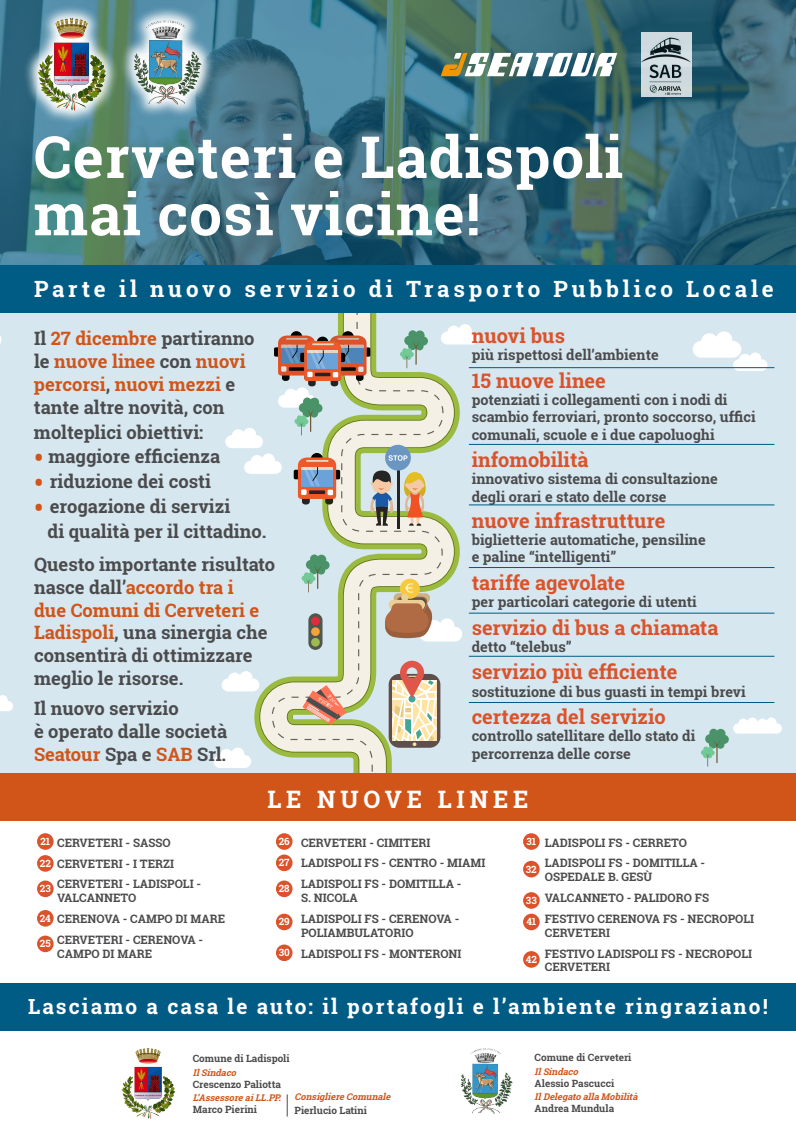
<style>
.page{position:relative;width:796px;height:1137px;background:#fff}
.page>*{position:absolute;margin:0;border:0;box-sizing:border-box;transform-origin:0 0}
.t1{font:700 58.08px/57.2px "Roboto Slab";letter-spacing:.02em;color:#fff}
.t2{font:700 24px "Roboto Slab";letter-spacing:.2em;color:#fff}
.t3{font:700 22.4px "Roboto Slab";letter-spacing:.17em;color:#fff}
.t4{font:700 20.88px "Roboto Slab";letter-spacing:.1em;color:#fff}
.t5{font:700 20px "Roboto Slab";color:#db522b}
.t6{font:700 18.4px/22.9px "Roboto Slab";color:#4b4b4d}
.t7{font:700 18.4px/22.9px "Roboto Slab";color:#d15419}
.t8{font:700 14.4px/17.3px "Roboto Slab";color:#4b4b4d}
.t9{font:700 11.6px/20.7px "Roboto Slab";color:#4b4b4d}
.t10{font:700 10px "Roboto Slab";color:#4b4b4d}
.t11{font:700 9.96px/21.5px "Roboto Slab";color:#fff}
.t12{font:italic 700 9.2px "Roboto Slab";color:#d15419}
.t13{font:5.2px "Courier";color:#fff}
.s1{color:#4b4b4d}
.s2{font-size:26.8px;color:#d15419}
.s3{color:#d15419}
</style>
<div class="page">
<div style="left:0;top:311px;width:796px;height:461px;background:#d6e7ef"></div>
<svg style="left:460px;top:324px;width:19px;height:20px"></svg>
<svg style="left:0;top:695px;width:13px;height:16px"></svg>
<svg style="left:214px;top:747px;width:37px;height:20px"></svg>
<svg style="left:222px;top:671px;width:32px;height:20px"></svg>
<svg style="left:693px;top:331px;width:74px;height:40px"></svg>
<svg style="left:701px;top:717px;width:81px;height:49px"></svg>
<svg style="left:254px;top:326px;width:206px;height:410px"></svg>
<svg style="left:260px;top:313px;width:194px;height:437px"></svg>
<svg style="left:271px;top:321px;width:173px;height:451px"></svg>
<svg style="left:0;top:0;width:796px;height:265px;background:#3b6d7b"></svg>
<svg style="left:22px;top:4px;width:98px;height:121px;background:#5b8a8e"></svg>
<img style="left:37px;top:19px;width:68px;height:91px">
<svg style="left:119px;top:5px;width:97px;height:114px;background:#65939c"></svg>
<img style="left:134px;top:20px;width:68px;height:84px">
<div style="left:0;top:265px;width:796px;height:48px;background:#005b85"></div>
<div style="left:0;top:983px;width:796px;height:47px;background:#005b85"></div>
<div style="left:0;top:772px;width:796px;height:48px;background:#d15419"></div>
<img style="left:460px;top:1048px;width:53px;height:65px">
<hr style="left:469px;top:367px;width:305px;height:1px;background:#005b85">
<hr style="left:469px;top:444px;width:305px;height:1px;background:#005b85">
<hr style="left:469px;top:504px;width:305px;height:1px;background:#005b85">
<hr style="left:469px;top:567px;width:305px;height:1px;background:#005b85">
<hr style="left:469px;top:612px;width:305px;height:1px;background:#005b85">
<hr style="left:469px;top:655px;width:305px;height:1px;background:#005b85">
<hr style="left:469px;top:702px;width:305px;height:1px;background:#005b85">
<svg style="left:303px;top:685px;width:43px;height:39px;background:#d4a386"></svg>
<div style="left:37px;top:833px;width:17px;height:16px;background:#db522b;border-radius:50%"></div>
<div style="left:276px;top:854px;width:17px;height:16px;background:#db522b;border-radius:50%"></div>
<div style="left:276px;top:880px;width:17px;height:16px;background:#db522b;border-radius:50%"></div>
<div style="left:276px;top:913px;width:17px;height:17px;background:#db522b;border-radius:50%"></div>
<div style="left:276px;top:944px;width:17px;height:16px;background:#db522b;border-radius:50%"></div>
<div style="left:37px;top:854px;width:17px;height:17px;background:#db522b;border-radius:50%"></div>
<div style="left:37px;top:880px;width:17px;height:16px;background:#db522b;border-radius:50%"></div>
<div style="left:37px;top:909px;width:17px;height:17px;background:#db522b;border-radius:50%"></div>
<div style="left:37px;top:935px;width:17px;height:16px;background:#db522b;border-radius:50%"></div>
<div style="left:276px;top:833px;width:17px;height:16px;background:#db522b;border-radius:50%"></div>
<div style="left:523px;top:833px;width:17px;height:16px;background:#db522b;border-radius:50%"></div>
<div style="left:523px;top:860px;width:17px;height:17px;background:#db522b;border-radius:50%"></div>
<div style="left:523px;top:891px;width:17px;height:17px;background:#db522b;border-radius:50%"></div>
<div style="left:523px;top:913px;width:17px;height:17px;background:#db522b;border-radius:50%"></div>
<div style="left:523px;top:950px;width:17px;height:17px;background:#db522b;border-radius:50%"></div>
<svg style="left:400px;top:578px;width:20px;height:20px"></svg>
<svg style="left:385px;top:583px;width:77px;height:58px"></svg>
<div style="left:389px;top:673px;width:51px;height:74px;background:#5e4f4d;border-radius:11px"></div>
<svg style="left:392px;top:660px;width:45px;height:86px"></svg>
<hr style="left:397px;top:468px;width:3px;height:60px;background:#242424">
<svg style="left:225px;top:330px;width:203px;height:195px"></svg>
<svg style="left:441px;top:53px;width:176px;height:23px"></svg>
<img style="left:122px;top:1048px;width:52px;height:70px">
<svg style="left:287px;top:1094px;width:1px;height:22px"></svg>
<img style="left:641px;top:32px;width:51px;height:65px">
<h1 class="t1" style="left:34px;top:128px;width:591px">Cerveteri e Ladispoli mai così vicine!</h1>
<h3 class="t3" style="left:34px;top:274px;width:741px">Parte il nuovo servizio di Trasporto Pubblico Locale</h3>
<h3 class="t5" style="left:472px;top:322px;width:95px">nuovi bus</h3>
<p class="t8" style="left:472px;top:346px;width:189px">più rispettosi dell’ambiente</p>
<h3 class="t5" style="left:472px;top:366px;width:136px">15 nuove linee</h3>
<p class="t8" style="left:472px;top:391px;width:286px">potenziati i collegamenti con i nodi di scambio ferroviari, pronto soccorso, uffici comunali, scuole e i due capoluoghi</p>
<h3 class="t5" style="left:472px;top:446px;width:118px">infomobilità</h3>
<p class="t8" style="left:472px;top:470px;width:248px">innovativo sistema di consultazione degli orari e stato delle corse</p>
<h3 class="t5" style="left:472px;top:506px;width:195px">nuove infrastrutture</h3>
<p class="t8" style="left:472px;top:531px;width:236px">biglietterie automatiche, pensiline e paline “intelligenti”</p>
<h3 class="t5" style="left:472px;top:568px;width:155px">tariffe agevolate</h3>
<p class="t8" style="left:472px;top:593px;width:227px">per particolari categorie di utenti</p>
<h3 class="t5" style="left:472px;top:613px;width:248px">servizio di bus a chiamata</h3>
<p class="t8" style="left:472px;top:637px;width:102px">detto “telebus”</p>
<h3 class="t5" style="left:472px;top:658px;width:207px">servizio più efficiente</h3>
<p class="t8" style="left:472px;top:682px;width:276px">sostituzione di bus guasti in tempi brevi</p>
<h3 class="t5" style="left:472px;top:702px;width:195px">certezza del servizio</h3>
<p class="t8" style="left:472px;top:727px;width:225px">controllo satellitare dello stato di percorrenza delle corse</p>
<h2 class="t2" style="left:267px;top:782px;width:263px">LE NUOVE LINEE</h2>
<h3 class="t7" style="left:34px;top:326px;width:222px"><span class="s1">Il</span> 27 dicembre <span class="s1">partiranno le</span> nuove linee <span class="s1">con</span> nuovi percorsi<span class="s1">,</span> nuovi mezzi <span class="s1">e tante altre novità, con</span></h3>
<h3 class="t6" style="left:34px;top:420px;width:171px">molteplici obiettivi:</h3>
<h3 class="t6" style="left:34px;top:445px;width:188px"><span class="s2">•</span> maggiore efficienza</h3>
<h3 class="t6" style="left:34px;top:470px;width:178px"><span class="s2">•</span> riduzione dei costi</h3>
<h3 class="t6" style="left:48px;top:493px;width:220px;line-height:24.8px;text-indent:-14px"><span class="s2">•</span> erogazione di servizi<br>di qualità per il cittadino.</h3>
<h3 class="t6" style="left:34px;top:552px;width:243px">Questo importante risultato nasce dall’<span class="s3">accordo tra i<br>due Comuni di Cerveteri e<br>Ladispoli</span>, una sinergia che consentirà di ottimizzare meglio le risorse.</h3>
<h3 class="t6" style="left:34px;top:696px;width:195px">Il nuovo servizio<br>è operato dalle società<br><span class="s3">Seatour</span> Spa e <span class="s3">SAB</span> Srl.</h3>
<p class="t13" style="left:332px;top:692px;width:17px;rotate:54deg">TICKET</p>
<p class="t13" style="left:321px;top:695px;width:17px;rotate:32deg">TICKET</p>
<p class="t11" style="left:40px;top:830px;width:11px">21</p>
<p class="t9" style="left:57px;top:831px;width:145px">CERVETERI - SASSO<br>CERVETERI - I TERZI<br>CERVETERI - LADISPOLI -</p>
<p class="t9" style="left:57px;top:887px;width:169px">VALCANNETO<br>CERENOVA - CAMPO DI MARE<br>CERVETERI - CERENOVA -</p>
<p class="t9" style="left:57px;top:942px;width:96px">CAMPO DI MARE</p>
<p class="t11" style="left:40px;top:852px;width:13px">22</p>
<p class="t11" style="left:40px;top:877px;width:12px">23</p>
<p class="t11" style="left:40px;top:907px;width:13px">24</p>
<p class="t11" style="left:40px;top:932px;width:12px">25</p>
<p class="t11" style="left:279px;top:830px;width:13px">26</p>
<p class="t11" style="left:526px;top:830px;width:11px">31</p>
<p class="t11" style="left:526px;top:857px;width:12px">32</p>
<p class="t11" style="left:526px;top:889px;width:12px">33<br>41</p>
<p class="t11" style="left:526px;top:948px;width:13px">42</p>
<p class="t9" style="left:301px;top:831px;width:186px">CERVETERI - CIMITERI<br>LADISPOLI FS - CENTRO - MIAMI<br>LADISPOLI FS - DOMITILLA -</p>
<p class="t9" style="left:301px;top:887px;width:160px">S. NICOLA<br>LADISPOLI FS - CERENOVA -</p>
<p class="t9" style="left:301px;top:921px;width:162px">POLIAMBULATORIO<br>LADISPOLI FS - MONTERONI</p>
<p class="t11" style="left:279px;top:851px;width:12px">27</p>
<p class="t11" style="left:279px;top:877px;width:12px">28</p>
<p class="t11" style="left:279px;top:910px;width:13px">29</p>
<p class="t11" style="left:279px;top:941px;width:13px">30</p>
<p class="t9" style="left:545px;top:831px;width:162px">LADISPOLI FS - CERRETO<br>LADISPOLI FS - DOMITILLA -</p>
<p class="t9" style="left:545px;top:866px;width:211px">OSPEDALE B. GESÙ<br>VALCANNETO - PALIDORO FS<br>FESTIVO CERENOVA FS - NECROPOLI</p>
<p class="t9" style="left:545px;top:921px;width:209px">CERVETERI<br>FESTIVO LADISPOLI FS - NECROPOLI</p>
<p class="t9" style="left:545px;top:956px;width:67px">CERVETERI</p>
<h3 class="t4" style="left:28px;top:991px;width:741px">Lasciamo a casa le auto: il portafogli e l’ambiente ringraziano!</h3>
<p class="t10" style="left:193px;top:1051px;width:98px">Comune di Ladispoli</p>
<p class="t12" style="left:193px;top:1065px;width:48px">IlSindaco</p>
<p class="t10" style="left:193px;top:1076px;width:90px">Crescenzo Paliotta</p>
<p class="t12" style="left:193px;top:1091px;width:92px">L’AssessoreaiLL.PP.</p>
<p class="t10" style="left:193px;top:1102px;width:66px">Marco Pierini</p>
<p class="t12" style="left:295px;top:1089px;width:100px">ConsigliereComunale</p>
<p class="t10" style="left:295px;top:1103px;width:74px">Pierlucio Latini</p>
<p class="t10" style="left:535px;top:1050px;width:98px">Comune di Cerveteri</p>
<p class="t12" style="left:535px;top:1064px;width:48px">IlSindaco</p>
<p class="t10" style="left:535px;top:1075px;width:81px">Alessio Pascucci</p>
<p class="t12" style="left:535px;top:1089px;width:107px">IlDelegatoallaMobilità</p>
<p class="t10" style="left:535px;top:1101px;width:81px">Andrea Mundula</p>
</div>
